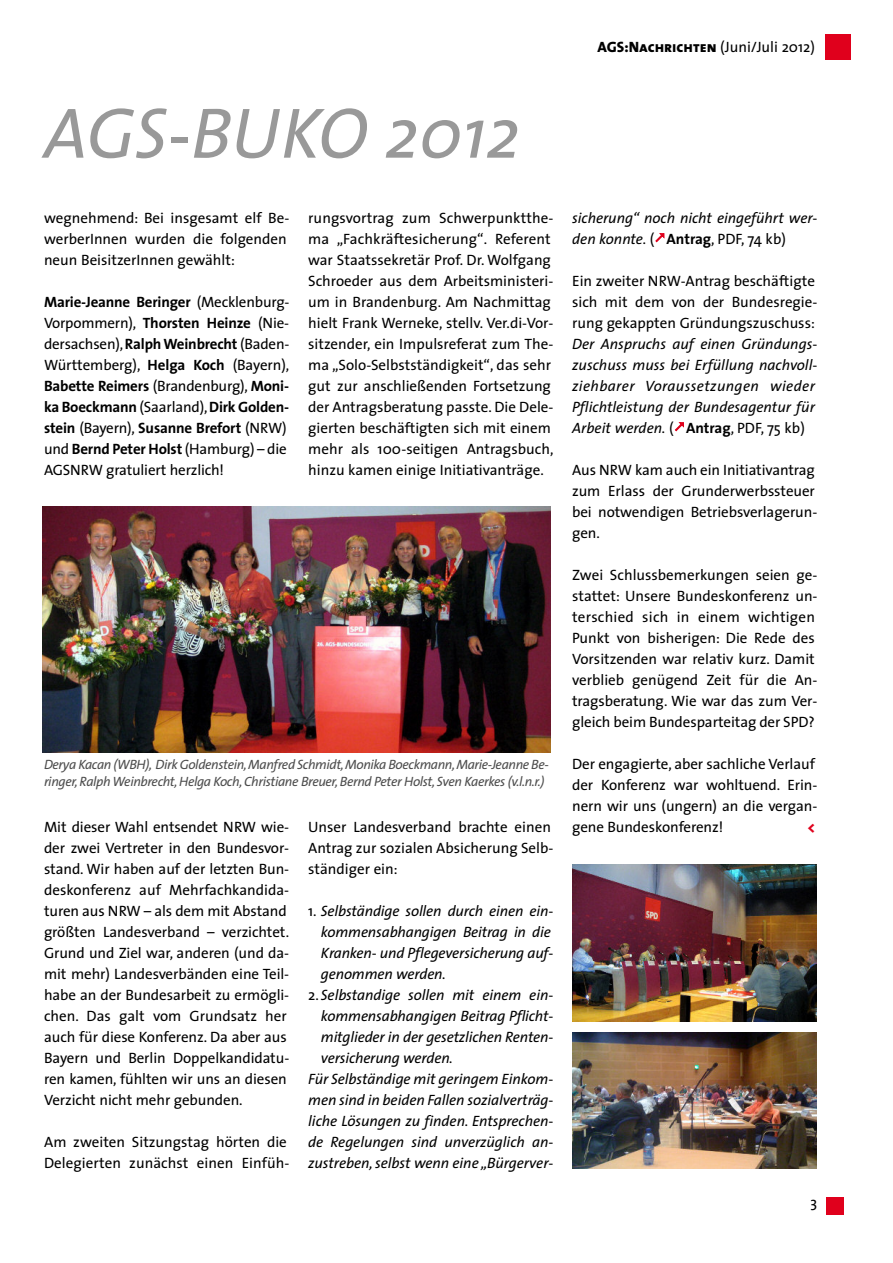
<style>
.page{position:relative;width:893px;height:1263px;background:#fff}
.page>*{position:absolute;margin:0;border:0;box-sizing:border-box;transform-origin:0 0}
.t1{font:italic 72px "The Sans";color:#999}
.t2{font:15px/21px "The Sans";color:#000}
.t3{font:italic 15px/21px "The Sans";letter-spacing:-.005em;color:#000}
.t4{font:15px "SPD2002 The Sans";color:#000}
.t5{font:800 15px "The Sans";color:#e0001c}
.t6{font:italic 13.5px/16.5px "The Sans";letter-spacing:-.03em;color:#4d4d4d}
.s1{font-weight:800}
.s2{font-family:"The Sans Extra Bold Caps"}
.s3{font-weight:700}
.s4{font-style:normal}
.s5{font-weight:700;font-style:normal}
</style>
<div class="page">
<div style="left:825px;top:34px;width:25px;height:26px;background:#e0001c"></div>
<div style="left:827px;top:1197px;width:17px;height:17px;background:#e0001c"></div>
<img style="left:43px;top:507px;width:508px;height:246px">
<img style="left:573px;top:865px;width:243px;height:156px">
<img style="left:573px;top:1032px;width:243px;height:136px">
<p class="t2" style="left:598px;top:38px;width:219px"><span class="s1">AGS:</span><span class="s2">Nachrichten</span> (Juni/Juli 2012)</p>
<h1 class="t1" style="left:44px;top:105px;width:478px">AGS-BUKO 2012</h1>
<p class="t2" style="left:44px;top:209px;width:247px">wegnehmend: Bei insgesamt elf Be&shy;werberInnen wurden die folgenden neun BeisitzerInnen gewählt:</p>
<p class="t2" style="left:44px;top:293px;width:247px"><span class="s3">Marie-Jeanne Beringer</span> (Mecklenburg-Vorpommern), <span class="s3">Thorsten Heinze</span> (Nie&shy;dersachsen),<span class="s3">RalphWeinbrecht</span> (Baden-Württemberg), <span class="s3">Helga Koch</span> (Bayern), <span class="s3">Babette Reimers</span> (Brandenburg), <span class="s3">Moni&shy;ka Boeckmann</span> (Saarland),<span class="s3">Dirk Golden&shy;stein</span> (Bayern), <span class="s3">Susanne Brefort</span> (NRW) und <span class="s3">Bernd Peter Holst</span> (Hamburg) – die AGSNRW gratuliert herzlich!</p>
<p class="t2" style="left:308px;top:209px;width:247px">rungsvortrag zum Schwerpunktthe&shy;ma „Fachkräftesicherung“. Referent war Staatssekretär Prof. Dr. Wolfgang Schroeder aus dem Arbeitsministeri&shy;um in Brandenburg. Am Nachmittag hielt Frank Werneke, stellv. Ver.di-Vor&shy;sitzender, ein Impulsreferat zum The&shy;ma „Solo-Selbstständigkeit“, das sehr gut zur anschließenden Fortsetzung der Antragsberatung passte. Die Dele&shy;gierten beschäftigten sich mit einem mehr als 100-seitigen Antragsbuch, hinzu kamen einige Initiativanträge.</p>
<p class="t6" style="left:44px;top:758px;width:506px">Derya Kacan (WBH), Dirk Goldenstein,Manfred Schmidt,Monika Boeckmann,Marie-Jeanne Be&shy;ringer, Ralph Weinbrecht, Helga Koch, Christiane Breuer, Bernd Peter Holst, Sven Kaerkes (v.l.n.r.)</p>
<p class="t2" style="left:44px;top:818px;width:247px">Mit dieser Wahl entsendet NRW wie&shy;der zwei Vertreter in den Bundesvor&shy;stand. Wir haben auf der letzten Bun&shy;deskonferenz auf Mehrfachkandida&shy;turen aus NRW – als dem mit Abstand größten Landesverband – verzichtet.<br>Grund und Ziel war, anderen (und da&shy;mit mehr) Landesverbänden eine Teil&shy;habe an der Bundesarbeit zu ermögli&shy;chen. Das galt vom Grundsatz her auch für diese Konferenz. Da aber aus Bayern und Berlin Doppelkandidatu&shy;ren kamen, fühlten wir uns an diesen Verzicht nicht mehr gebunden.</p>
<p class="t2" style="left:44px;top:1133px;width:247px">Am zweiten Sitzungstag hörten die<br>Delegierten zunächst einen Einfüh-</p>
<p class="t2" style="left:308px;top:818px;width:247px">Unser Landesverband brachte einen<br>Antrag zur sozialen Absicherung Selb&shy;ständiger ein:</p>
<p class="t3" style="left:321px;top:902px;width:234px;text-indent:-13px"><span class="s4">1.</span> Selbständige sollen durch einen ein&shy;kommensabhangigen Beitrag in die<br>Kranken- und Pflegeversicherung auf&shy;genommen werden.</p>
<p class="t3" style="left:308px;top:986px;width:247px"><span class="s4">2.</span> Selbstandige sollen mit einem ein-</p>
<p class="t3" style="left:321px;top:1007px;width:234px">kommensabhangigen Beitrag Pflicht-</p>
<p class="t3" style="left:321px;top:1028px;width:234px">mitglieder in der gesetzlichen Renten-</p>
<p class="t3" style="left:321px;top:1049px;width:134px">versicherung werden.</p>
<p class="t3" style="left:308px;top:1070px;width:247px">Für Selbständige mit geringem Einkom-</p>
<p class="t3" style="left:308px;top:1091px;width:247px">men sind in beiden Fallen sozialverträg-</p>
<p class="t3" style="left:308px;top:1112px;width:247px">liche Lösungen zu finden. Entsprechen-</p>
<p class="t3" style="left:308px;top:1133px;width:247px">de Regelungen sind unverzüglich an-</p>
<p class="t3" style="left:308px;top:1154px;width:247px">zustreben, selbst wenn eine „Bürgerver-</p>
<p class="t3" style="left:572px;top:209px;width:247px">sicherung“ noch nicht eingeführt wer&shy;den konnte. <span class="s4">(</span> <span class="s5">Antrag</span><span class="s4">, PDF, 74 kb)</span></p>
<p class="t2" style="left:572px;top:272px;width:247px">Ein zweiter NRW-Antrag beschäftigte sich mit dem von der Bundesregie&shy;rung gekappten Gründungszuschuss:</p>
<p class="t3" style="left:572px;top:335px;width:247px">Der Anspruchs auf einen Gründungs&shy;zuschuss muss bei Erfüllung nachvoll&shy;ziehbarer Voraussetzungen wieder Pflichtleistung der Bundesagentur für Arbeit werden. <span class="s4">(</span> <span class="s5">Antrag</span><span class="s4">, PDF, 75 kb)</span></p>
<p class="t2" style="left:572px;top:461px;width:247px">Aus NRW kam auch ein Initiativantrag zum Erlass der Grunderwerbssteuer bei notwendigen Betriebsverlagerun&shy;gen.</p>
<p class="t2" style="left:572px;top:566px;width:247px">Zwei Schlussbemerkungen seien ge&shy;stattet: Unsere Bundeskonferenz un&shy;terschied sich in einem wichtigen Punkt von bisherigen: Die Rede des Vorsitzenden war relativ kurz. Damit verblieb genügend Zeit für die An&shy;tragsberatung. Wie war das zum Ver&shy;gleich beim Bundesparteitag der SPD?</p>
<p class="t2" style="left:572px;top:755px;width:247px">Der engagierte, aber sachliche Verlauf der Konferenz war wohltuend. Erin&shy;nern wir uns (ungern) an die vergan&shy;gene Bundeskonferenz!</p>
<p class="t5" style="left:807px;top:821px;width:9px">&lt;</p>
<p class="t4" style="left:810px;top:1197px;width:9px">3</p>
</div>
